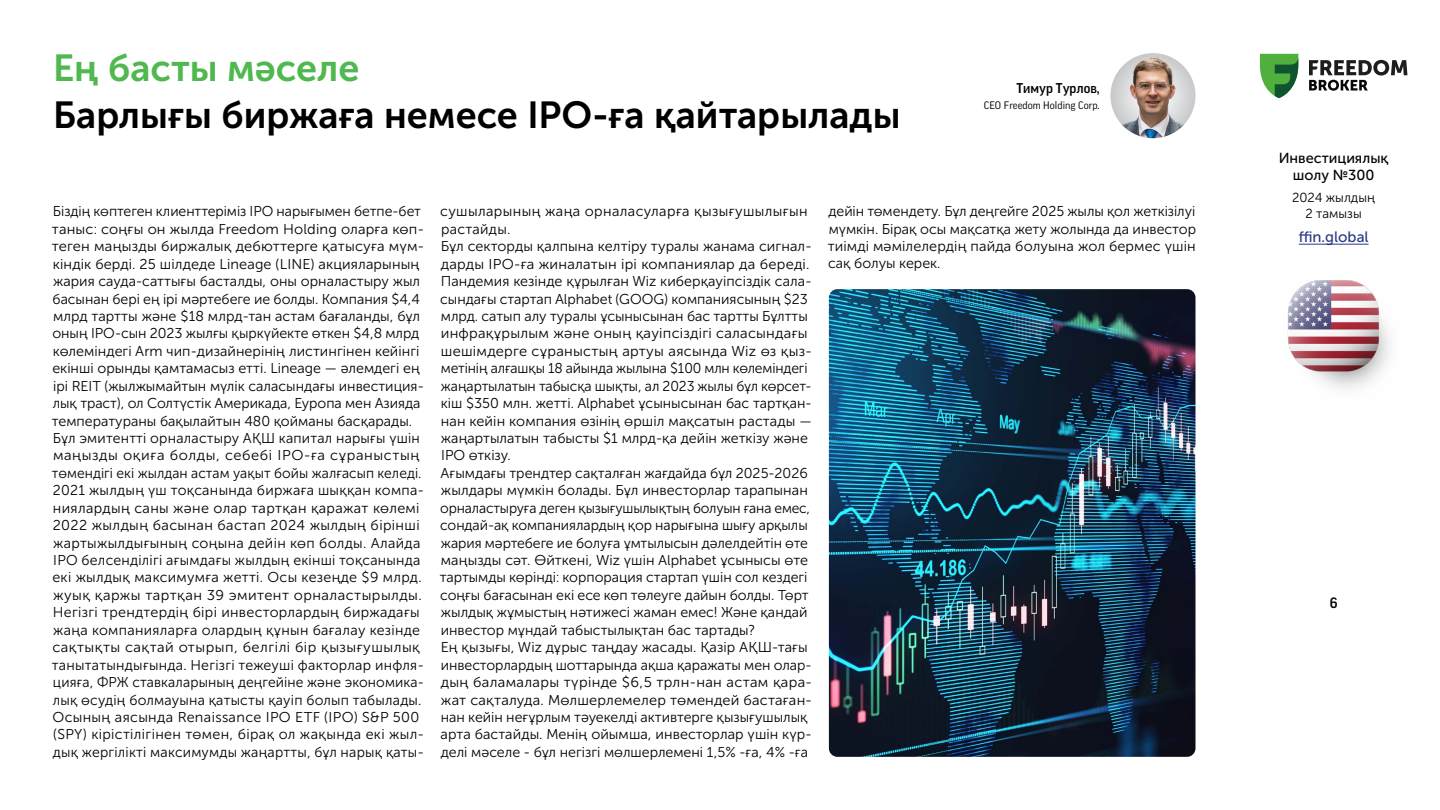
<style>
.page{position:relative;width:1440px;height:810px;background:#fff}
.page>*{position:absolute;margin:0;border:0;box-sizing:border-box;transform-origin:0 0}
.t1{font:37.5px "Museo Sans Cyrl 700";color:#000}
.t2{font:37.5px "Museo Sans Cyrl 700";color:#4fb84f}
.t3{font:15px "Museo Sans Cyrl 500";color:#293882}
.t4{font:14.48px/17.4px "Museo Sans Cyrl 500";color:#000;text-align:center}
.t5{font:500 14.48px "Good Pro";color:#000}
.t6{font:14.25px/17.4px "Museo Sans Cyrl 300";letter-spacing:.005em;color:#000}
.t7{font:500 13.73px "Good Pro";color:#000}
.t8{font:13.05px/15.7px "Museo Sans Cyrl 300";color:#000;text-align:center}
.t9{font:10.5px "Good Pro";color:#000}
</style>
<div class="page">
<hr style="left:1299px;top:244px;width:70px;height:1px;background:#293882">
<svg style="left:1260px;top:54px;width:38px;height:44px"></svg>
<svg style="left:1309px;top:60px;width:98px;height:31px"></svg>
<img style="left:1288px;top:281px;width:102px;height:108px">
<img style="left:1110px;top:55px;width:86px;height:83px">
<img style="left:829px;top:289px;width:367px;height:468px">
<h1 class="t2" style="left:53px;top:47px;width:308px">Ең басты мәселе</h1>
<h1 class="t1" style="left:53px;top:95px;width:849px">Барлығы биржаға немесе ІРО-ға қайтарылады</h1>
<p class="t7" style="left:1016px;top:81px;width:85px">Тимур Турлов,</p>
<p class="t9" style="left:984px;top:99px;width:118px">CEO Freedom Holding Corp.</p>
<p class="t6" style="left:52px;top:203px;width:374px">Біздің көптеген клиенттеріміз IPO нарығымен бетпе-бет таныс: соңғы он жылда Freedom Holding оларға көп&shy;теген маңызды биржалық дебюттерге қатысуға мүм&shy;кіндік берді. 25 шілдеде Lineage (LINE) акцияларының жария сауда-саттығы басталды, оны орналастыру жыл басынан бері ең ірі мәртебеге ие болды. Компания $4,4 млрд тартты және $18 млрд-тан астам бағаланды, бұл оның IPO-сын 2023 жылғы қыркүйекте өткен $4,8 млрд көлеміндегі Arm чип-дизайнерінің листингінен кейінгі екінші орынды қамтамасыз етті. Lineage — әлемдегі ең ірі REIT (жылжымайтын мүлік саласындағы инвестиция&shy;лық траст), ол Солтүстік Америкада, Еуропа мен Азияда температураны бақылайтын 480 қойманы басқарады.<br>Бұл эмитентті орналастыру АҚШ капитал нарығы үшін маңызды оқиға болды, себебі IPO-ға сұраныстың төмендігі екі жылдан астам уақыт бойы жалғасып келеді.<br>2021 жылдың үш тоқсанында биржаға шыққан компа&shy;ниялардың саны және олар тартқан қаражат көлемі 2022 жылдың басынан бастап 2024 жылдың бірінші жартыжылдығының соңына дейін көп болды. Алайда IPO белсенділігі ағымдағы жылдың екінші тоқсанында екі жылдық максимумға жетті. Осы кезеңде $9 млрд. жуық қаржы тартқан 39 эмитент орналастырылды.<br>Негізгі трендтердің бірі инвесторлардың биржадағы жаңа компанияларға олардың құнын бағалау кезінде сақтықты сақтай отырып, белгілі бір қызығушылық танытатындығында. Негізгі тежеуші факторлар инфля&shy;цияға, ФРЖ ставкаларының деңгейіне және экономика&shy;лық өсудің болмауына қатысты қауіп болып табылады.<br>Осының аясында Renaissance IPO ETF (IPO) S&amp;P 500 (SPY) кірістілігінен төмен, бірақ ол жақында екі жыл&shy;дық жергілікті максимумды жаңартты, бұл нарық қаты-</p>
<p class="t6" style="left:440px;top:203px;width:374px">сушыларының жаңа орналасуларға қызығушылығын растайды.<br>Бұл секторды қалпына келтіру туралы жанама сигнал&shy;дарды IPO-ға жиналатын ірі компаниялар да береді.<br>Пандемия кезінде құрылған Wiz киберқауіпсіздік сала&shy;сындағы стартап Alphabet (GOOG) компаниясының $23 млрд. сатып алу туралы ұсынысынан бас тартты Бұлтты инфрақұрылым және оның қауіпсіздігі саласындағы шешімдерге сұраныстың артуы аясында Wiz өз қыз&shy;метінің алғашқы 18 айында жылына $100 млн көлеміндегі жаңартылатын табысқа шықты, ал 2023 жылы бұл көрсет&shy;кіш $350 млн. жетті. Alphabet ұсынысынан бас тартқан&shy;нан кейін компания өзінің өршіл мақсатын растады — жаңартылатын табысты $1 млрд-қа дейін жеткізу және IPO өткізу.<br>Ағымдағы трендтер сақталған жағдайда бұл 2025-2026 жылдары мүмкін болады. Бұл инвесторлар тарапынан орналастыруға деген қызығушылықтың болуын ғана емес, сондай-ақ компаниялардың қор нарығына шығу арқылы жария мәртебеге ие болуға ұмтылысын дәлелдейтін өте маңызды сәт. Өйткені, Wiz үшін Alphabet ұсынысы өте тартымды көрінді: корпорация стартап үшін сол кездегі соңғы бағасынан екі есе көп төлеуге дайын болды. Төрт жылдық жұмыстың нәтижесі жаман емес! Және қандай инвестор мұндай табыстылықтан бас тартады?<br>Ең қызығы, Wiz дұрыс таңдау жасады. Қазір АҚШ-тағы инвесторлардың шоттарында ақша қаражаты мен олар&shy;дың баламалары түрінде $6,5 трлн-нан астам қара&shy;жат сақталуда. Мөлшерлемелер төмендей бастаған&shy;нан кейін неғұрлым тәуекелді активтерге қызығушылық арта бастайды. Менің ойымша, инвесторлар үшін күр&shy;делі мәселе - бұл негізгі мөлшерлемені 1,5% -ға, 4% -ға</p>
<p class="t6" style="left:828px;top:203px;width:370px;line-height:17.2px;text-align:justify">дейін төмендету. Бұл деңгейге 2025 жылы қол жеткізілуі мүмкін. Бірақ осы мақсатқа жету жолында да инвестор тиімді мәмілелердің пайда болуына жол бермес үшін сақ болуы керек.</p>
<p class="t4" style="left:1279px;top:149px;width:111px">Инвестициялық шолу №300</p>
<p class="t8" style="left:1292px;top:190px;width:84px">2024 жылдың<br>2 тамызы</p>
<p class="t3" style="left:1299px;top:229px;width:71px">ffin.global</p>
<p class="t5" style="left:1330px;top:595px;width:9px">6</p>
</div>
